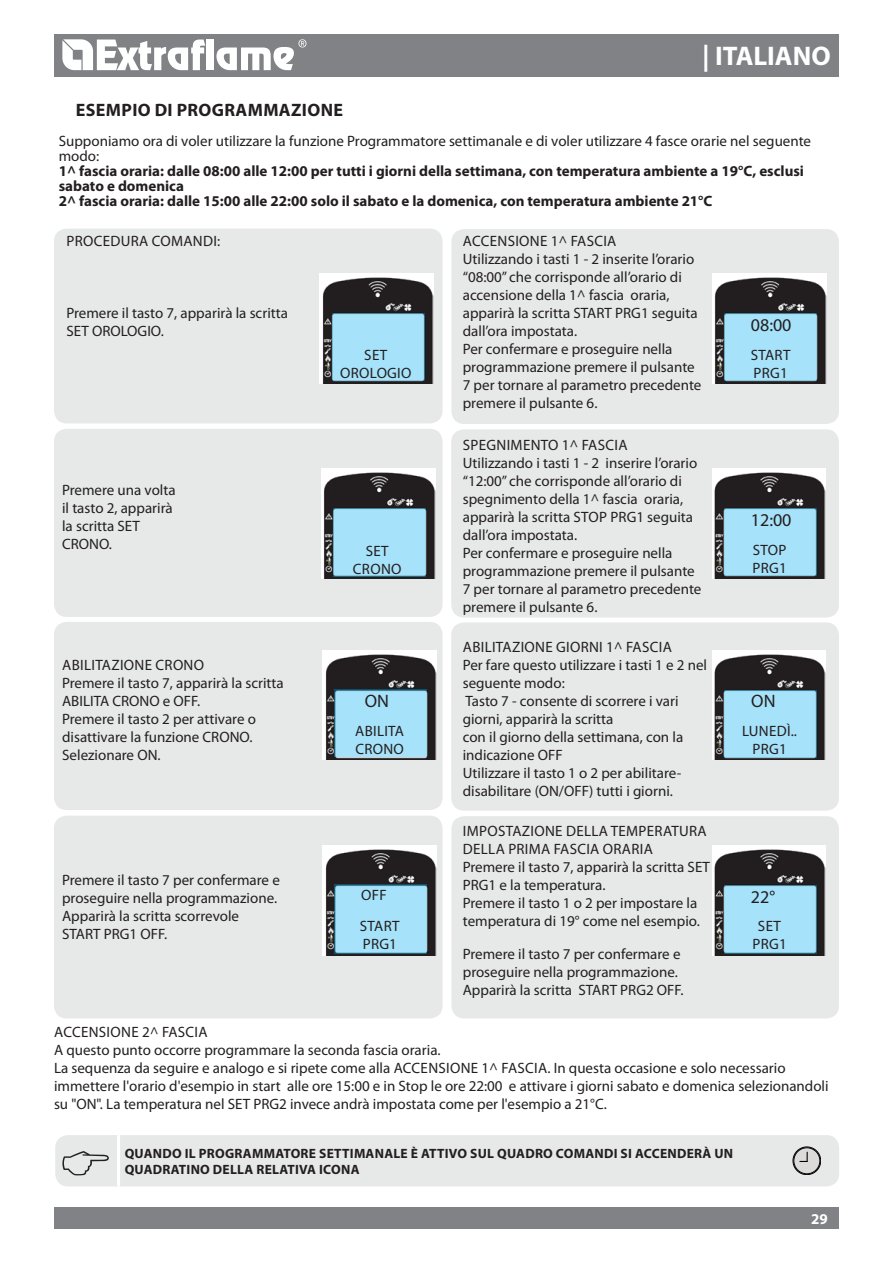
<style>
.page{position:relative;width:893px;height:1263px;background:#fff}
.page>*{position:absolute;margin:0;border:0;box-sizing:border-box;transform-origin:0 0}
.t1{font:700 27px "Myriad Pro";color:#fff}
.t2{font:700 18px "Myriad Pro";letter-spacing:.02em;color:#231f20}
.t3{font:18px "Myriad Pro";color:#231f20}
.t4{font:15px/18px "Myriad Pro";color:#231f20}
.t5{font:700 15px/15px "Myriad Pro";color:#231f20}
.t6{font:700 15px "Myriad Pro";color:#fff}
.t7{font:700 13.5px "Myriad Pro";letter-spacing:.02em;color:#231f20}
</style>
<div class="page">
<div style="left:54px;top:34px;width:785px;height:43px;background:#808285"></div>
<svg style="left:62px;top:39px;width:143px;height:31px"></svg>
<div style="left:207px;top:40px;width:7px;height:30px;background:#fff"></div>
<svg style="left:216px;top:39px;width:90px;height:31px"></svg>
<div style="left:54px;top:1208px;width:785px;height:21px;background:#808285"></div>
<div style="left:451px;top:229px;width:388px;height:195px;background:#e7e8e8;border-radius:13px"></div>
<div style="left:451px;top:429px;width:388px;height:188px;background:#e7e8e8;border-radius:13px"></div>
<div style="left:451px;top:622px;width:388px;height:189px;background:#e7e8e8;border-radius:13px"></div>
<div style="left:451px;top:816px;width:388px;height:202px;background:#e7e8e8;border-radius:13px"></div>
<div style="left:54px;top:229px;width:389px;height:194px;background:#e7e8e8;border-radius:13px"></div>
<div style="left:54px;top:429px;width:389px;height:188px;background:#e7e8e8;border-radius:13px"></div>
<div style="left:54px;top:622px;width:389px;height:188px;background:#e7e8e8;border-radius:13px"></div>
<div style="left:54px;top:816px;width:389px;height:202px;background:#e7e8e8;border-radius:13px"></div>
<img style="left:321px;top:469px;width:114px;height:109px">
<img style="left:320px;top:274px;width:114px;height:109px">
<div style="left:332px;top:313px;width:93px;height:68px;background:#a6e2f9"></div>
<div style="left:333px;top:508px;width:93px;height:69px;background:#a6e2f9"></div>
<img style="left:712px;top:650px;width:114px;height:110px">
<div style="left:724px;top:690px;width:93px;height:67px;background:#a6e2f9"></div>
<img style="left:712px;top:274px;width:114px;height:109px">
<div style="left:724px;top:313px;width:93px;height:68px;background:#a6e2f9"></div>
<img style="left:712px;top:469px;width:114px;height:109px">
<div style="left:724px;top:508px;width:93px;height:68px;background:#a6e2f9"></div>
<img style="left:323px;top:845px;width:113px;height:110px">
<div style="left:335px;top:884px;width:92px;height:69px;background:#a6e2f9"></div>
<img style="left:323px;top:650px;width:113px;height:110px">
<div style="left:335px;top:690px;width:92px;height:67px;background:#a6e2f9"></div>
<img style="left:712px;top:845px;width:114px;height:110px">
<div style="left:724px;top:885px;width:92px;height:69px;background:#a6e2f9"></div>
<div style="left:55px;top:1135px;width:784px;height:51px;background:#e7e8e8;border-radius:13px"></div>
<hr style="left:117px;top:1135px;width:3px;height:51px;background:#fff">
<svg style="left:793px;top:1147px;width:28px;height:28px"></svg>
<div style="left:793px;top:1147px;width:28px;height:28px;border:1px solid #020304;border-radius:50%"></div>
<div style="left:794px;top:1148px;width:26px;height:26px;background:#dcdbda;border-radius:50%"></div>
<div style="left:794px;top:1147px;width:26px;height:27px;border:1px solid #020304;border-radius:50%"></div>
<svg style="left:800px;top:1152px;width:8px;height:10px"></svg>
<h1 class="t1" style="left:702px;top:38px;width:130px">| ITALIANO</h1>
<p class="t2" style="left:76px;top:99px;width:173px">Esempio di programmazione</p>
<p class="t4" style="left:59px;top:134px;width:754px;line-height:15px">Supponiamo ora di voler utilizzare la funzione Programmatore settimanale e di voler utilizzare 4 fasce orarie nel seguente modo:</p>
<p class="t5" style="left:59px;top:163px;width:747px">1^ fascia oraria: dalle 08:00 alle 12:00 per tutti i giorni della settimana, con temperatura ambiente a 19°C, esclusi sabato e domenica<br>2^ fascia oraria: dalle 15:00 alle 22:00 solo il sabato e la domenica, con temperatura ambiente 21°C</p>
<p class="t4" style="left:67px;top:232px;width:19px">Proced</p>
<p class="t4" style="left:121px;top:232px;width:43px">ura coma</p>
<p class="t4" style="left:193px;top:232px;width:29px">ndi:</p>
<p class="t4" style="left:463px;top:232px;width:240px">Accensione 1^ fascia<br>Utilizzando i tasti 1 - 2 inserite l’orario “08:00” che corrisponde all’orario di accensione della 1^ fascia oraria, apparirà la scritta START PRG1 seguita dall’ora impostata.<br>Per confermare e proseguire nella programmazione premere il pulsante<br>7 per tornare al parametro precedente premere il pulsante 6.</p>
<p class="t4" style="left:66px;top:304px;width:223px">Premere il tasto 7, apparirà la scritta<br>SET OROLOGIO.</p>
<p class="t3" style="left:751px;top:313px;width:42px">08:00</p>
<p class="t4" style="left:751px;top:346px;width:39px">Start<br>prg 1</p>
<p class="t4" style="left:364px;top:346px;width:16px">Set</p>
<p class="t4" style="left:340px;top:364px;width:10px">orologio</p>
<p class="t4" style="left:62px;top:481px;width:115px">Premere una volta il tasto 2, apparirà la scritta SET<br>CRONO.</p>
<p class="t4" style="left:62px;top:656px;width:223px;text-indent:122px">no<br>Premere il tasto 7, apparirà la scritta<br>ABILITA CRONO e OFF.<br>Premere il tasto 2 per attivare o disattivare la funzione CRONO.<br>Selezionare ON.</p>
<p class="t4" style="left:62px;top:656px;width:17px">Abilita</p>
<p class="t4" style="left:111px;top:656px;width:55px">zione cro</p>
<p class="t4" style="left:62px;top:870px;width:219px">Premere il tasto 7 per confermare e proseguire nella programmazione.<br>Apparirà la scritta scorrevole<br>START PRG1 OFF.</p>
<p class="t4" style="left:366px;top:541px;width:16px">Set</p>
<p class="t4" style="left:353px;top:559px;width:10px">cro</p>
<p class="t4" style="left:381px;top:559px;width:20px">no</p>
<p class="t4" style="left:463px;top:436px;width:236px">Spegnimento 1^ fascia<br>Utilizzando i tasti 1 - 2 inserire l’orario “12:00” che corrisponde all’orario di spegnimento della 1^ fascia oraria, apparirà la scritta Stop</p>
<p class="t4" style="left:611px;top:508px;width:84px">PRG1 seguita</p>
<p class="t4" style="left:463px;top:526px;width:240px">dall’ora impostata.<br>Per confermare e proseguire nella programmazione premere il pulsante<br>7 per tornare al parametro precedente premere il pulsante 6.</p>
<p class="t3" style="left:751px;top:509px;width:42px">12:00</p>
<p class="t4" style="left:752px;top:540px;width:36px">Stop<br>prg 1</p>
<p class="t3" style="left:365px;top:690px;width:23px">ON</p>
<p class="t4" style="left:355px;top:722px;width:17px">Abilita cro</p>
<p class="t4" style="left:383px;top:740px;width:20px">no</p>
<p class="t4" style="left:463px;top:638px;width:17px">Abilita</p>
<p class="t4" style="left:512px;top:638px;width:54px">zione gior</p>
<p class="t4" style="left:463px;top:638px;width:246px;text-indent:126px">ni 1^ fascia<br>Per fare questo utilizzare i tasti 1 e 2 nel seguente modo:<br>Tasto 7 - consente di scorrere i vari giorni, apparirà la scritta<br>con il giorno della settimana, con la indicazione OFF<br>Utilizzare il tasto 1 o 2 per abilitare&shy;disabilitare (ON/OFF) tutti i giorni.</p>
<p class="t3" style="left:751px;top:690px;width:26px">On</p>
<p class="t4" style="left:742px;top:722px;width:56px;text-align:center">Lunedì.. prg 1</p>
<p class="t4" style="left:361px;top:886px;width:19px">Off</p>
<p class="t4" style="left:360px;top:917px;width:39px">Start<br>prg 1</p>
<p class="t4" style="left:463px;top:821px;width:14px">Imposta</p>
<p class="t4" style="left:522px;top:821px;width:54px">zione della</p>
<p class="t4" style="left:611px;top:821px;width:10px">temperat</p>
<p class="t4" style="left:679px;top:821px;width:20px">ura</p>
<p class="t4" style="left:463px;top:839px;width:10px">della</p>
<p class="t4" style="left:508px;top:839px;width:10px">prima</p>
<p class="t4" style="left:554px;top:839px;width:9px">fascia</p>
<p class="t4" style="left:463px;top:839px;width:249px;text-indent:140px">oraria<br>Premere il tasto 7, apparirà la scritta SET<br>PRG1 e la temperatura.<br>Premere il tasto 1 o 2 per impostare la temperatura di 19° come nel esempio.</p>
<p class="t4" style="left:463px;top:944px;width:222px">Premere il tasto 7 per confermare e proseguire nella programmazione.<br>Apparirà la scritta START PRG2 OFF.</p>
<p class="t3" style="left:751px;top:885px;width:26px">22°</p>
<p class="t4" style="left:752px;top:917px;width:36px;text-align:center">Set<br>prg 1</p>
<p class="t4" style="left:54px;top:1022px;width:388px">Accensione 2^ fascia<br>A questo punto occorre programmare la seconda fascia oraria.<br>La sequenza da seguire e analogo e si ripete come alla acce</p>
<p class="t4" style="left:54px;top:1058px;width:776px;text-indent:493px">. In questa occasione e solo necessario immettere l'orario d'esempio in start alle ore 15:00 e in Stop le ore 22:00 e attivare i giorni sabato e domenica selezionandoli su "ON". La temperatura nel SET PRG2 invece andrà impostata come per l'esempio a 21°C.</p>
<p class="t4" style="left:428px;top:1058px;width:82px">nsione 1^ fascia</p>
<p class="t7" style="left:125px;top:1144px;width:30px">Quando</p>
<p class="t7" style="left:185px;top:1144px;width:69px">il Programmato</p>
<p class="t7" style="left:301px;top:1144px;width:36px">re settimanale</p>
<p class="t7" style="left:411px;top:1144px;width:18px">è atti</p>
<p class="t7" style="left:449px;top:1144px;width:117px">vo sul quadro comandi</p>
<p class="t7" style="left:621px;top:1144px;width:24px">si accende</p>
<p class="t7" style="left:694px;top:1144px;width:39px">rà un</p>
<p class="t7" style="left:125px;top:1160px;width:55px">quadratino</p>
<p class="t7" style="left:213px;top:1160px;width:9px">della</p>
<p class="t7" style="left:256px;top:1160px;width:16px">relati</p>
<p class="t7" style="left:299px;top:1160px;width:29px">va icona</p>
<p class="t6" style="left:811px;top:1209px;width:18px">29</p>
</div>
